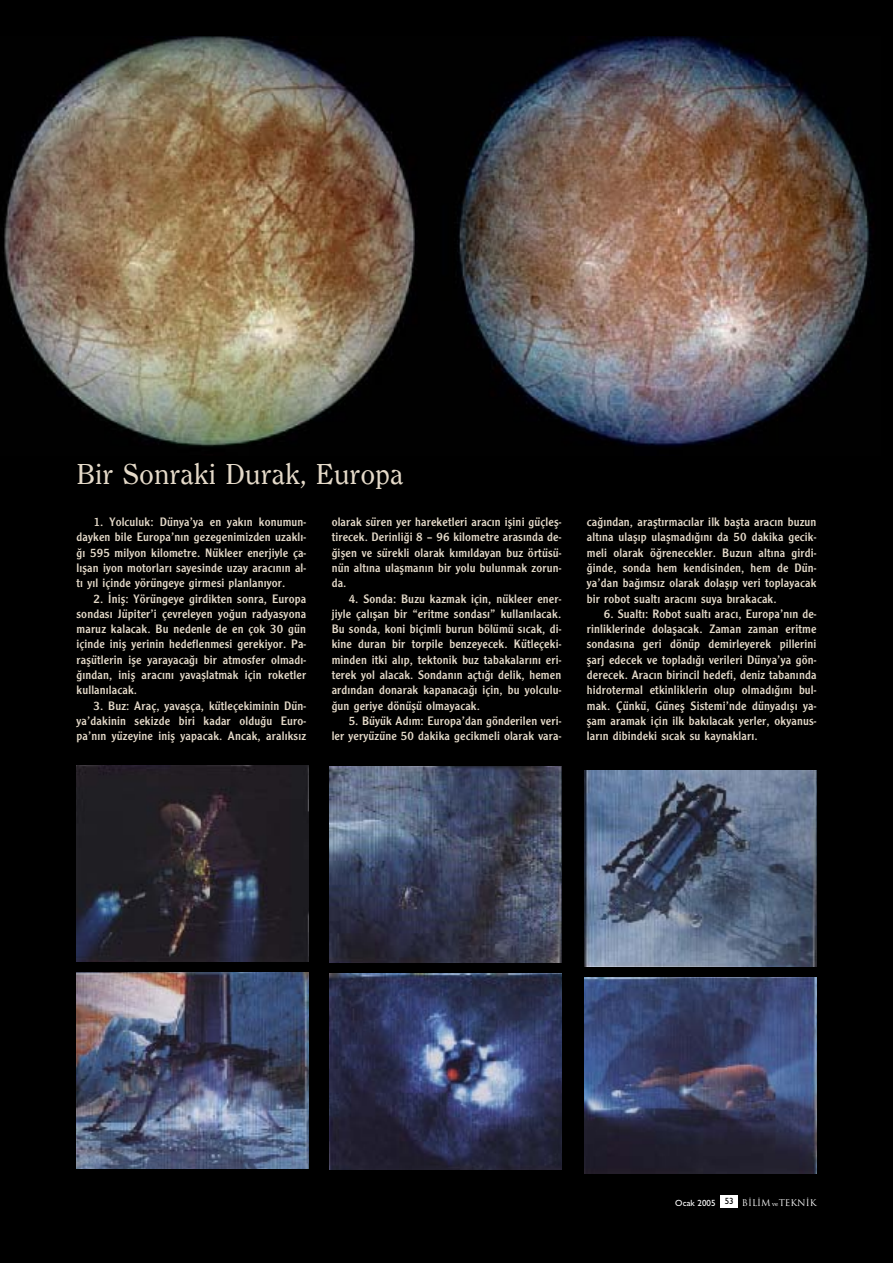
<style>
.page{position:relative;width:893px;height:1263px;background:#000}
.page>*{position:absolute;margin:0;border:0;box-sizing:border-box;transform-origin:0 0}
.t1{font:500 30px "Clearface";color:#e5dac9}
.t2{font:12.75px/15.3px "Clearface Gothic";letter-spacing:.01em;color:#e5dac9;text-align:justify}
.t3{font:9px "Trajan";color:#fff}
.s1{font-family:"Gill Sans";font-weight:500}
.s2{font-family:"Bookman Old Style";font-size:6px}
</style>
<div class="page">
<div style="left:721px;top:1195px;width:17px;height:13px;background:#fff"></div>
<img style="left:4px;top:36px;width:866px;height:411px">
<img style="left:77px;top:766px;width:232px;height:196px">
<img style="left:329px;top:767px;width:232px;height:196px">
<img style="left:584px;top:770px;width:232px;height:196px">
<img style="left:77px;top:973px;width:232px;height:196px">
<img style="left:329px;top:974px;width:232px;height:196px">
<img style="left:584px;top:978px;width:232px;height:196px">
<h1 class="t1" style="left:77px;top:456px;width:328px">Bir Sonraki Durak, Europa</h1>
<p class="t2" style="left:77px;top:514px;width:231px;text-indent:17px">1. Yolculuk: Dünya’ya en yak›n konumun&shy;dayken bile Europa’n›n gezegenimizden uzakl›- ¤› 595 milyon kilometre. Nükleer enerjiyle ça&shy;l›flan iyon motorlar› sayesinde uzay arac›n›n al&shy;t› y›l içinde yörüngeye girmesi planlan›yor.</p>
<p class="t2" style="left:77px;top:590px;width:231px;text-indent:17px">2. ‹nifl: Yörüngeye girdikten sonra, Europa sondas› Jüpiter’i çevreleyen yo¤un radyasyona maruz kalacak. Bu nedenle de en çok 30 gün içinde inifl yerinin hedeflenmesi gerekiyor. Pa&shy;raflütlerin ifle yarayaca¤› bir atmosfer olmad›- ¤›ndan, inifl arac›n› yavafllatmak için roketler kullan›lacak.</p>
<p class="t2" style="left:77px;top:698px;width:231px;text-indent:17px">3. Buz: Araç, yavaflça, kütleçekiminin Dün&shy;ya’dakinin sekizde biri kadar oldu¤u Euro&shy;pa’n›n yüzeyine inifl yapacak. Ancak, aral›ks›z</p>
<p class="t2" style="left:332px;top:514px;width:231px">olarak süren yer hareketleri arac›n iflini güçlefl&shy;tirecek. Derinli¤i 8 – 96 kilometre aras›nda de-¤iflen ve sürekli olarak k›m›ldayan buz örtüsü&shy;nün alt›na ulaflman›n bir yolu bulunmak zorun&shy;da.</p>
<p class="t2" style="left:332px;top:590px;width:231px;text-indent:17px">4. Sonda: Buzu kazmak için, nükleer ener&shy;jiyle çal›flan bir “eritme sondas›” kullan›lacak.<br>Bu sonda, koni biçimli burun bölümü s›cak, di&shy;kine duran bir torpile benzeyecek. Kütleçeki&shy;minden itki al›p, tektonik buz tabakalar›n› eri&shy;terek yol alacak. Sondan›n açt›¤› delik, hemen ard›ndan donarak kapanaca¤› için, bu yolculu-¤un geriye dönüflü olmayacak.</p>
<p class="t2" style="left:332px;top:713px;width:231px;text-align:right">5. Büyük Ad›m: Europa’dan gönderilen veri-<br>ler yeryüzüne 50 dakika gecikmeli olarak vara-</p>
<p class="t2" style="left:587px;top:514px;width:231px">ca¤›ndan, araflt›rmac›lar ilk baflta arac›n buzun alt›na ulafl›p ulaflmad›¤›n› da 50 dakika gecik&shy;meli olarak ö¤renecekler. Buzun alt›na girdi-¤inde, sonda hem kendisinden, hem de Dün&shy;ya’dan ba¤›ms›z olarak dolafl›p veri toplayacak bir robot sualt› arac›n› suya b›rakacak.</p>
<p class="t2" style="left:587px;top:606px;width:231px;text-indent:17px">6. Sualt›: Robot sualt› arac›, Europa’n›n de&shy;rinliklerinde dolaflacak. Zaman zaman eritme sondas›na geri dönüp demirleyerek pillerini flarj edecek ve toplad›¤› verileri Dünya’ya gön&shy;derecek. Arac›n birincil hedefi, deniz taban›nda hidrotermal etkinliklerin olup olmad›¤›n› bul&shy;mak. Çünkü, Günefl Sistemi’nde dünyad›fl› ya&shy;flam aramak için ilk bak›lacak yerler, okyanus&shy;lar›n dibindeki s›cak su kaynaklar›.</p>
<p class="t3" style="left:675px;top:1197px;width:143px"><span class="s1">Ocak 2005</span> <sup>53</sup> B‹L‹M <span class="s2">ve</span>TEKN‹K</p>
</div>
